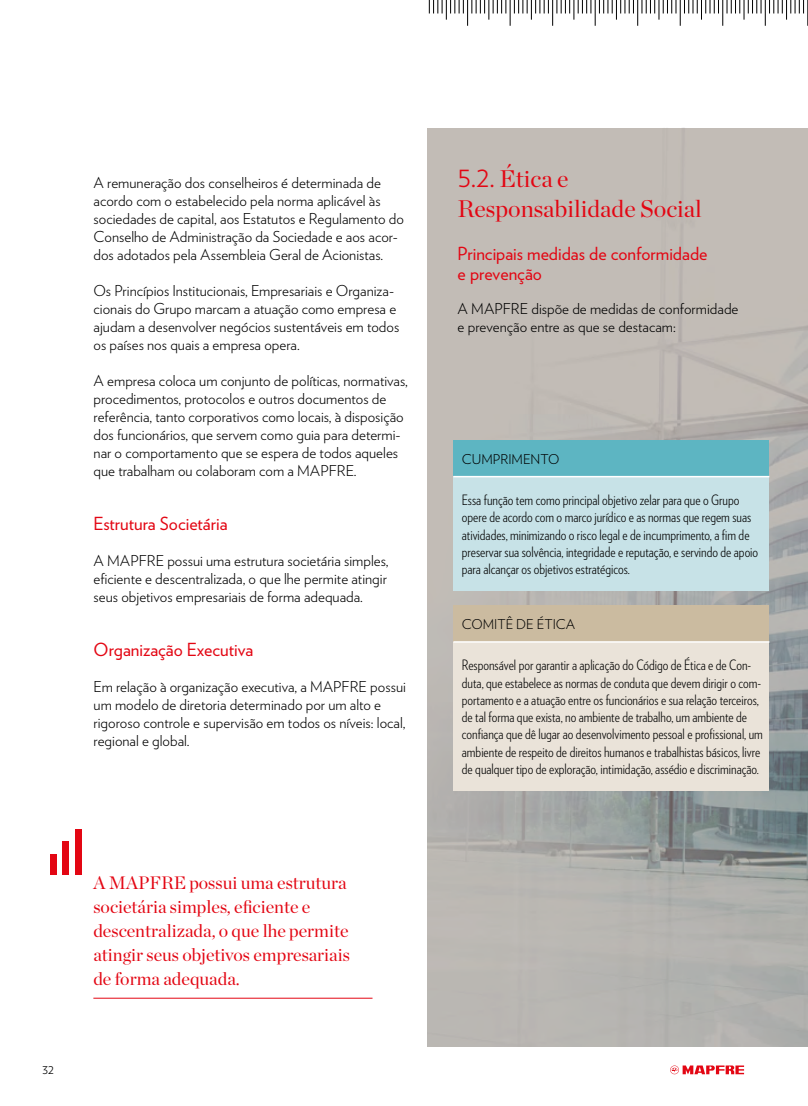
<style>
.page{position:relative;width:808px;height:1106px;background:#fff}
.page>*{position:absolute;margin:0;border:0;box-sizing:border-box;transform-origin:0 0}
.TEXTO_CORRIDO_PT_16{font:24px/30px "Chronicle Display";color:#e30613}
.Destacado_16{font:18px/24px "Chronicle Display";color:#e30613}
.titular_segundo_16{font:18px/19.5px "Verlag";color:#e30613}
.TEXTO_CORRIDO_PT_16-2{font:300 15px/18px "Verlag";color:#000}
.TEXTO_CORRIDO_PT_16-3{font:300 14.25px/17.2px "Verlag Condensed";color:#000}
.TEXTO_CORRIDO_PT_16-4{font:300 13.5px "Verlag";color:#000}
.s1{font-family:"Verlag";font-weight:300;font-size:30px}
</style>
<div class="page">
<img style="left:428px;top:128px;width:380px;height:918px">
<svg style="left:670px;top:1065px;width:74px;height:9px"></svg>
<svg style="left:429px;top:0;width:379px;height:26px"></svg>
<div style="left:453px;top:440px;width:316px;height:36px;background:#5db5c2"></div>
<div style="left:453px;top:476px;width:316px;height:115px;background:#c7e2e7"></div>
<hr style="left:453px;top:476px;width:316px;height:1px;background:#fff">
<div style="left:453px;top:605px;width:316px;height:37px;background:#cbbba0"></div>
<div style="left:453px;top:642px;width:316px;height:149px;background:#eae3d9"></div>
<hr style="left:453px;top:641px;width:316px;height:1px;background:#fff">
<hr style="left:93px;top:997px;width:279px;height:1px;background:#e30613">
<div style="left:75px;top:829px;width:6px;height:45px;background:#e30613"></div>
<div style="left:63px;top:841px;width:6px;height:33px;background:#e30613"></div>
<div style="left:50px;top:854px;width:7px;height:20px;background:#e30613"></div>
<p class="TEXTO_CORRIDO_PT_16-2" style="left:94px;top:173px;width:312px">A remuneração dos conselheiros é determinada de acordo com o estabelecido pela norma aplicável às sociedades de capital, aos Estatutos e Regulamento do Conselho de Administração da Sociedade e aos acor&shy;dos adotados pela Assembleia Geral de Acionistas.</p>
<p class="TEXTO_CORRIDO_PT_16-2" style="left:94px;top:281px;width:307px">Os Princípios Institucionais, Empresariais e Organiza&shy;cionais do Grupo marcam a atuação como empresa e ajudam a desenvolver negócios sustentáveis em todos os países nos quais a empresa opera.</p>
<p class="TEXTO_CORRIDO_PT_16-2" style="left:94px;top:371px;width:316px">A empresa coloca um conjunto de políticas, normativas, procedimentos, protocolos e outros documentos de referência, tanto corporativos como locais, à disposição dos funcionários, que servem como guia para determi&shy;nar o comportamento que se espera de todos aqueles que trabalham ou colaboram com a MAPFRE.</p>
<p class="titular_segundo_16" style="left:94px;top:513px;width:136px">Estrutura Societária</p>
<p class="TEXTO_CORRIDO_PT_16-2" style="left:94px;top:551px;width:296px;text-align:justify">A MAPFRE possui uma estrutura societária simples, eficiente e descentralizada, o que lhe permite atingir seus objetivos empresariais de forma adequada.</p>
<p class="titular_segundo_16" style="left:94px;top:639px;width:161px">Organização Executiva</p>
<p class="TEXTO_CORRIDO_PT_16-2" style="left:94px;top:677px;width:314px">Em relação à organização executiva, a MAPFRE possui um modelo de diretoria determinado por um alto e rigoroso controle e supervisão em todos os níveis: local, regional e global.</p>
<p class="TEXTO_CORRIDO_PT_16-4" style="left:43px;top:1059px;width:13px">32</p>
<p class="Destacado_16" style="left:93px;top:869px;width:258px">A MAPFRE possui uma estrutura societária simples, eficiente e descentralizada, o que lhe permite atingir seus objetivos empresariais de forma adequada.</p>
<p class="TEXTO_CORRIDO_PT_16" style="left:458px;top:162px;width:246px"><span class="s1">5.2.</span> Ética e<br>Responsabilidade Social</p>
<p class="titular_segundo_16" style="left:458px;top:243px;width:251px">Principais medidas de conformidade e prevenção</p>
<p class="TEXTO_CORRIDO_PT_16-2" style="left:458px;top:299px;width:282px">A MAPFRE dispõe de medidas de conformidade e prevenção entre as que se destacam:</p>
<p class="TEXTO_CORRIDO_PT_16-4" style="left:462px;top:449px;width:99px">CUMPRIMENTO</p>
<p class="TEXTO_CORRIDO_PT_16-3" style="left:462px;top:491px;width:298px">Essa função tem como principal objetivo zelar para que o Grupo opere de acordo com o marco jurídico e as normas que regem suas atividades, minimizando o risco legal e de incumprimento, a fim de preservar sua solvência, integridade e reputação, e servindo de apoio para alcançar os objetivos estratégicos.</p>
<p class="TEXTO_CORRIDO_PT_16-4" style="left:462px;top:614px;width:115px">COMITÊ DE ÉTICA</p>
<p class="TEXTO_CORRIDO_PT_16-3" style="left:462px;top:656px;width:303px">Responsável por garantir a aplicação do Código de Ética e de Con&shy;duta, que estabelece as normas de conduta que devem dirigir o com&shy;portamento e a atuação entre os funcionários e sua relação terceiros, de tal forma que exista, no ambiente de trabalho, um ambiente de confiança que dê lugar ao desenvolvimento pessoal e profissional, um ambiente de respeito de direitos humanos e trabalhistas básicos, livre de qualquer tipo de exploração, intimidação, assédio e discriminação.</p>
</div>
